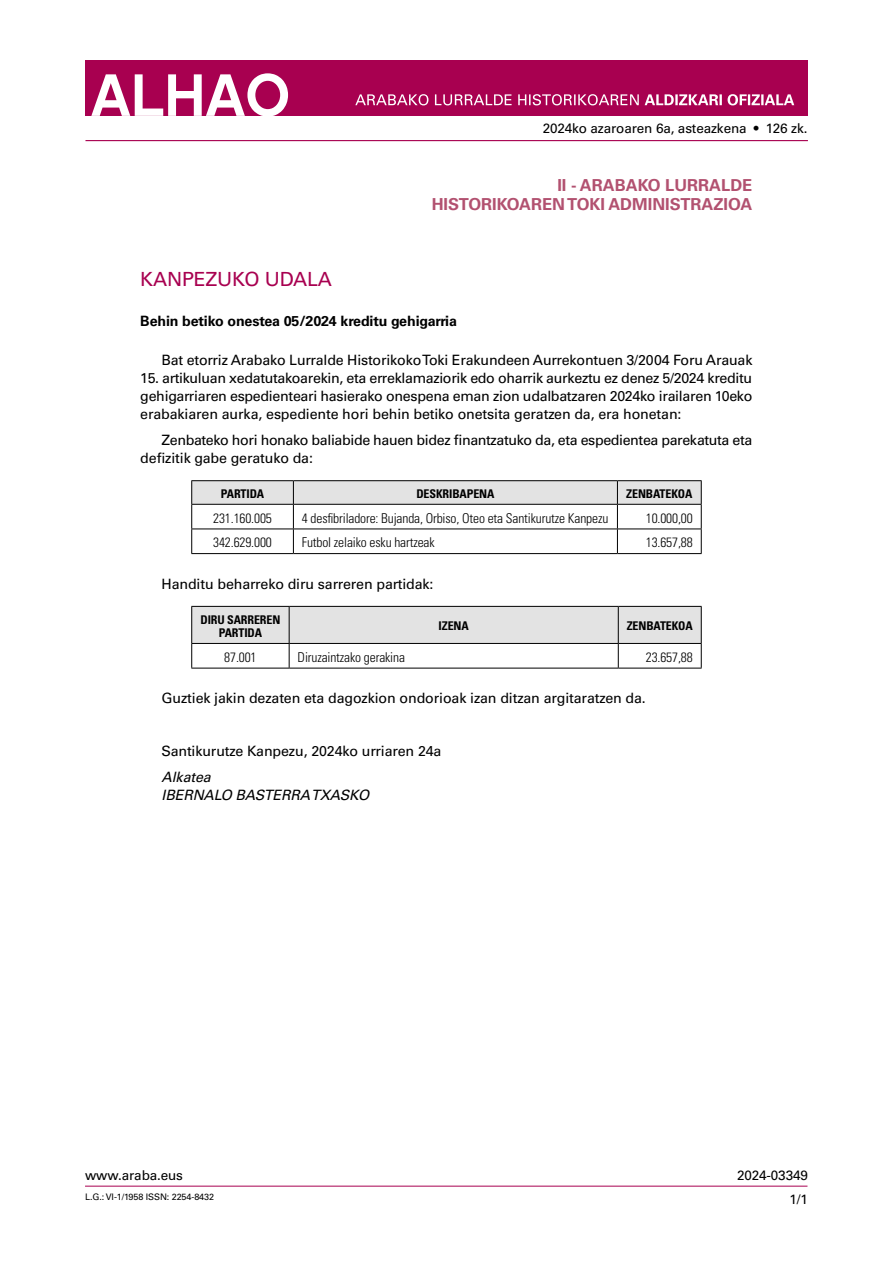
<style>
.page{position:relative;width:893px;height:1263px;background:#fff}
.page>*{position:absolute;margin:0;border:0;box-sizing:border-box;transform-origin:0 0}
.t1{font:19.5px "Univers LT Std";letter-spacing:-.01em;color:#a80050}
.t2{font:700 16.5px/19.8px "Univers LT Std";color:#b25170;text-align:right}
.t3{font:14.25px/18px "Univers LT Std";letter-spacing:-.01em;color:#000;text-align:justify}
.t4{font:700 14.25px "Univers LT Std";letter-spacing:-.01em;color:#000}
.t5{font:italic 14.25px/18px "Univers LT Std";letter-spacing:-.01em;color:#000}
.t6{font:300 condensed 13.5px "Univers LT Std";letter-spacing:-.01em;color:#000}
.t7{font:13.5px "Univers LT Std";letter-spacing:-.01em;color:#000}
.t8{font:700 condensed 12px/13.5px "Univers LT Std";letter-spacing:-.01em;color:#000;text-align:center}
.t9{font:9px "Univers LT Std";letter-spacing:-.01em;color:#000}
</style>
<div class="page">
<hr style="left:85px;top:1186px;width:722px;height:1px;background:#a80050">
<div style="left:85px;top:60px;width:723px;height:55px;background:#a80050"></div>
<hr style="left:85px;top:140px;width:723px;height:1px;background:#a80050">
<svg style="left:91px;top:73px;width:197px;height:43px"></svg>
<svg style="left:355px;top:94px;width:439px;height:11px"></svg>
<hr style="left:191px;top:480px;width:102px;height:1px;background:#000">
<hr style="left:293px;top:480px;width:324px;height:1px;background:#000">
<hr style="left:617px;top:480px;width:85px;height:1px;background:#000">
<svg style="left:191px;top:481px;width:511px;height:72px"></svg>
<hr style="left:191px;top:553px;width:102px;height:1px;background:#000">
<hr style="left:293px;top:553px;width:324px;height:1px;background:#000">
<hr style="left:617px;top:553px;width:85px;height:1px;background:#000">
<svg style="left:191px;top:606px;width:511px;height:62px"></svg>
<hr style="left:191px;top:668px;width:98px;height:1px;background:#000">
<hr style="left:289px;top:668px;width:329px;height:1px;background:#000">
<hr style="left:618px;top:668px;width:84px;height:1px;background:#000">
<p class="t7" style="left:543px;top:121px;width:266px">2024ko azaroaren 6a, asteazkena • 126 zk.</p>
<p class="t2" style="left:432px;top:175px;width:322px">II - ARABAKO LURRALDE<br>HISTORIKOAREN TOKI ADMINISTRAZIOA</p>
<h1 class="t1" style="left:140px;top:268px;width:193px">KANPEZUKO UDALA</h1>
<p class="t4" style="left:140px;top:312px;width:318px">Behin betiko onestea 05/2024 kreditu gehigarria</p>
<p class="t3" style="left:162px;top:351px;width:592px">Bat etorriz Arabako Lurralde Historikoko Toki Erakundeen Aurrekontuen 3/2004 Foru Arauak</p>
<p class="t3" style="left:140px;top:369px;width:614px">15. artikuluan xedatutakoarekin, eta erreklamaziorik edo oharrik aurkeztu ez denez 5/2024 kreditu gehigarriaren espedienteari hasierako onespena eman zion udalbatzaren 2024ko irailaren 10eko erabakiaren aurka, espediente hori behin betiko onetsita geratzen da, era honetan:</p>
<p class="t3" style="left:140px;top:431px;width:613px;text-indent:21px">Zenbateko hori honako baliabide hauen bidez finantzatuko da, eta espedientea parekatuta eta defizitik gabe geratuko da:</p>
<p class="t8" style="left:221px;top:487px;width:45px">PARTIDA</p>
<p class="t8" style="left:416px;top:487px;width:80px">DESKRIBAPENA</p>
<p class="t8" style="left:626px;top:487px;width:68px">ZENBATEKOA</p>
<p class="t6" style="left:213px;top:510px;width:60px">231.160.005</p>
<p class="t6" style="left:302px;top:510px;width:308px">4 desfibriladore: Bujanda, Orbiso, Oteo eta Santikurutze Kanpezu</p>
<p class="t6" style="left:646px;top:510px;width:48px">10.000,00</p>
<p class="t6" style="left:213px;top:534px;width:60px">342.629.000</p>
<p class="t6" style="left:302px;top:534px;width:134px">Futbol zelaiko esku hartzeak</p>
<p class="t6" style="left:646px;top:534px;width:48px">13.657,88</p>
<p class="t3" style="left:162px;top:575px;width:273px">Handitu beharreko diru sarreren partidak:</p>
<p class="t8" style="left:200px;top:612px;width:81px">DIRU SARREREN<br>PARTIDA</p>
<p class="t8" style="left:439px;top:619px;width:32px">IZENA</p>
<p class="t8" style="left:627px;top:619px;width:67px">ZENBATEKOA</p>
<p class="t6" style="left:224px;top:649px;width:34px">87.001</p>
<p class="t6" style="left:298px;top:649px;width:109px">Diruzaintzako gerakina</p>
<p class="t6" style="left:646px;top:649px;width:48px">23.657,88</p>
<p class="t3" style="left:162px;top:689px;width:486px">Guztiek jakin dezaten eta dagozkion ondorioak izan ditzan argitaratzen da.</p>
<p class="t3" style="left:162px;top:741px;width:281px">Santikurutze Kanpezu, 2024ko urriaren 24a</p>
<p class="t5" style="left:162px;top:768px;width:209px">Alkatea<br>IBERNALO BASTERRA TXASKO</p>
<p class="t7" style="left:85px;top:1167px;width:99px">www.araba.eus</p>
<p class="t9" style="left:85px;top:1192px;width:130px">L.G.: VI-1/1958 ISSN: 2254-8432</p>
<p class="t7" style="left:737px;top:1167px;width:72px">2024-03349</p>
<p class="t7" style="left:789px;top:1191px;width:20px">1/1</p>
</div>
